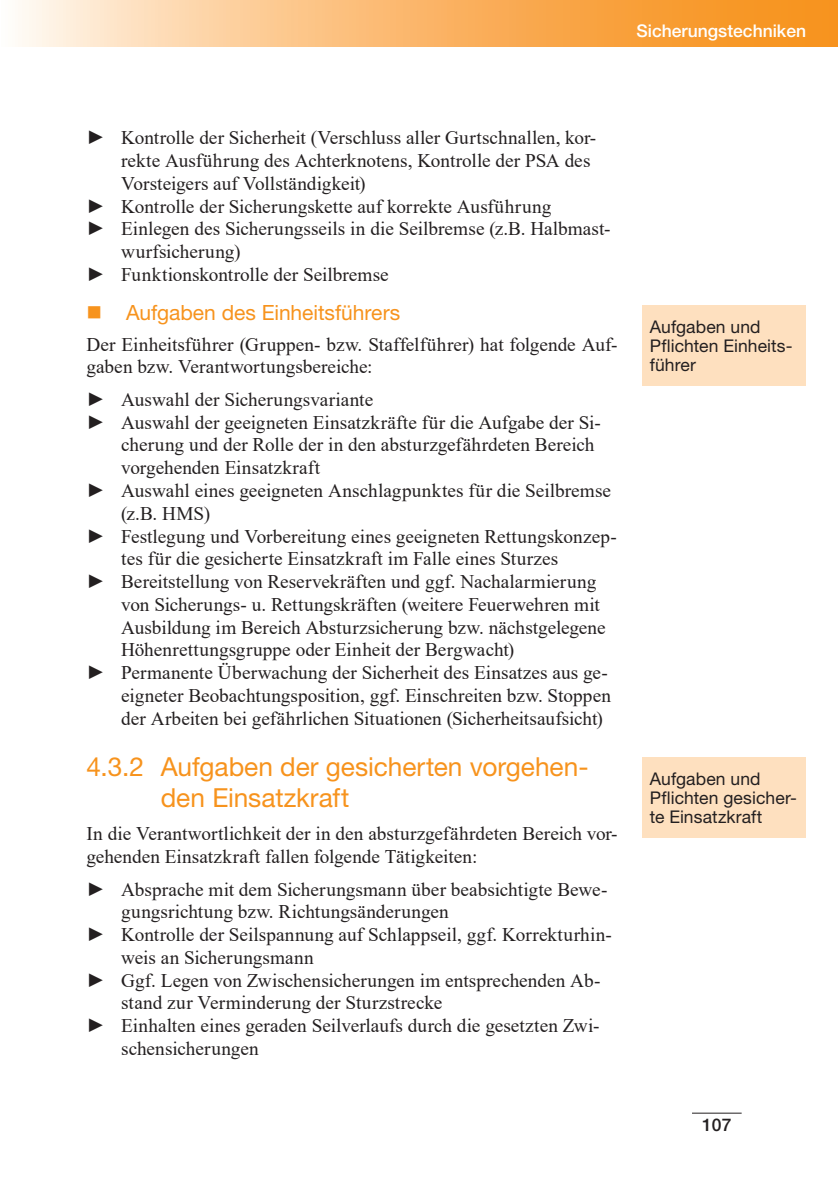
<style>
.page{position:relative;width:838px;height:1185px;background:#fff}
.page>*{position:absolute;margin:0;border:0;box-sizing:border-box;transform-origin:0 0}
.t1{font:26.25px/31.5px "Helvetica Neue LT Std";letter-spacing:-.005em;color:#f7931d}
.t2{font:21px "Helvetica Neue LT Std";letter-spacing:-.005em;color:#f7931d}
.t3{font:19.25px/22.8px "Times New Roman";color:#231f20}
.t4{font:17.5px/19.2px "Helvetica Neue LT Std";letter-spacing:.005em;color:#231f20}
.t5{font:500 17.5px "Helvetica Neue LT Std";color:#fff}
.t6{font:500 17.5px "Helvetica Neue LT Std";color:#231f20}
</style>
<div class="page">
<hr style="left:692px;top:1112px;width:49px;height:1px;background:#231f20">
<svg style="left:18px;top:0;width:819px;height:47px;background:#faba72"></svg>
<div style="left:642px;top:305px;width:164px;height:81px;background:#fee0bf"></div>
<div style="left:642px;top:757px;width:164px;height:81px;background:#fee0bf"></div>
<p class="t5" style="left:636px;top:20px;width:171px">Sicherungstechniken</p>
<p class="t3" style="left:86px;top:126px;width:511px">► Kontrolle der Sicherheit (Verschluss aller Gurtschnallen, kor-</p>
<p class="t3" style="left:121px;top:149px;width:471px">rekte Ausführung des Achterknotens, Kontrolle der PSA des</p>
<p class="t3" style="left:121px;top:171px;width:246px">Vorsteigers auf Vollständigkeit)</p>
<p class="t3" style="left:86px;top:194px;width:466px">► Kontrolle der Sicherungskette auf korrekte Ausführung</p>
<p class="t3" style="left:86px;top:217px;width:525px">► Einlegen des Sicherungsseils in die Seilbremse (z.B. Halbmast-</p>
<p class="t3" style="left:121px;top:240px;width:121px">wurfsicherung)</p>
<p class="t3" style="left:86px;top:262px;width:304px">► Funktionskontrolle der Seilbremse</p>
<p class="t2" style="left:126px;top:300px;width:276px">Aufgaben des Einheitsführers</p>
<p class="t3" style="left:86px;top:332px;width:532px">Der Einheitsführer (Gruppen- bzw. Staffelführer) hat folgende Auf&shy;gaben bzw. Verantwortungsbereiche:</p>
<p class="t3" style="left:86px;top:387px;width:288px">► Auswahl der Sicherungsvariante</p>
<p class="t3" style="left:86px;top:410px;width:516px">► Auswahl der geeigneten Einsatzkräfte für die Aufgabe der Si-</p>
<p class="t3" style="left:121px;top:433px;width:475px">cherung und der Rolle der in den absturzgefährdeten Bereich</p>
<p class="t3" style="left:121px;top:456px;width:200px">vorgehenden Einsatzkraft</p>
<p class="t3" style="left:86px;top:478px;width:526px">► Auswahl eines geeigneten Anschlagpunktes für die Seilbremse</p>
<p class="t3" style="left:121px;top:501px;width:91px">(z.B. HMS)</p>
<p class="t3" style="left:86px;top:524px;width:532px">► Festlegung und Vorbereitung eines geeigneten Rettungskonzep-</p>
<p class="t3" style="left:121px;top:547px;width:439px">tes für die gesicherte Einsatzkraft im Falle eines Sturzes</p>
<p class="t3" style="left:86px;top:569px;width:511px">► Bereitstellung von Reservekräften und ggf. Nachalarmierung</p>
<p class="t3" style="left:121px;top:592px;width:480px">von Sicherungs- u. Rettungskräften (weitere Feuerwehren mit</p>
<p class="t3" style="left:121px;top:615px;width:486px">Ausbildung im Bereich Absturzsicherung bzw. nächstgelegene</p>
<p class="t3" style="left:121px;top:638px;width:394px">Höhenrettungsgruppe oder Einheit der Bergwacht)</p>
<p class="t3" style="left:86px;top:660px;width:523px">► Permanente Überwachung der Sicherheit des Einsatzes aus ge-</p>
<p class="t3" style="left:121px;top:683px;width:491px">eigneter Beobachtungsposition, ggf. Einschreiten bzw. Stoppen</p>
<p class="t3" style="left:121px;top:706px;width:483px">der Arbeiten bei gefährlichen Situationen (Sicherheitsaufsicht)</p>
<h1 class="t1" style="left:161px;top:750px;width:429px;text-indent:-74px">4.3.2 Aufgaben der gesicherten vorgehen&shy;den Einsatzkraft</h1>
<p class="t3" style="left:86px;top:821px;width:532px">In die Verantwortlichkeit der in den absturzgefährdeten Bereich vor&shy;gehenden Einsatzkraft fallen folgende Tätigkeiten:</p>
<p class="t3" style="left:86px;top:877px;width:522px">► Absprache mit dem Sicherungsmann über beabsichtigte Bewe-</p>
<p class="t3" style="left:121px;top:900px;width:329px">gungsrichtung bzw. Richtungsänderungen</p>
<p class="t3" style="left:86px;top:922px;width:527px">► Kontrolle der Seilspannung auf Schlappseil, ggf. Korrekturhin-</p>
<p class="t3" style="left:121px;top:945px;width:194px">weis an Sicherungsmann</p>
<p class="t3" style="left:86px;top:968px;width:515px">► Ggf. Legen von Zwischensicherungen im entsprechenden Ab-</p>
<p class="t3" style="left:121px;top:991px;width:322px">stand zur Verminderung der Sturzstrecke</p>
<p class="t3" style="left:86px;top:1013px;width:514px">► Einhalten eines geraden Seilverlaufs durch die gesetzten Zwi-</p>
<p class="t3" style="left:121px;top:1036px;width:139px">schensicherungen</p>
<p class="t4" style="left:649px;top:317px;width:144px">Aufgaben und<br>Pflichten Einheits&shy;führer</p>
<p class="t4" style="left:649px;top:768px;width:148px">Aufgaben und<br>Pflichten gesicher&shy;te Einsatzkraft</p>
<p class="t6" style="left:702px;top:1114px;width:31px">107</p>
</div>
